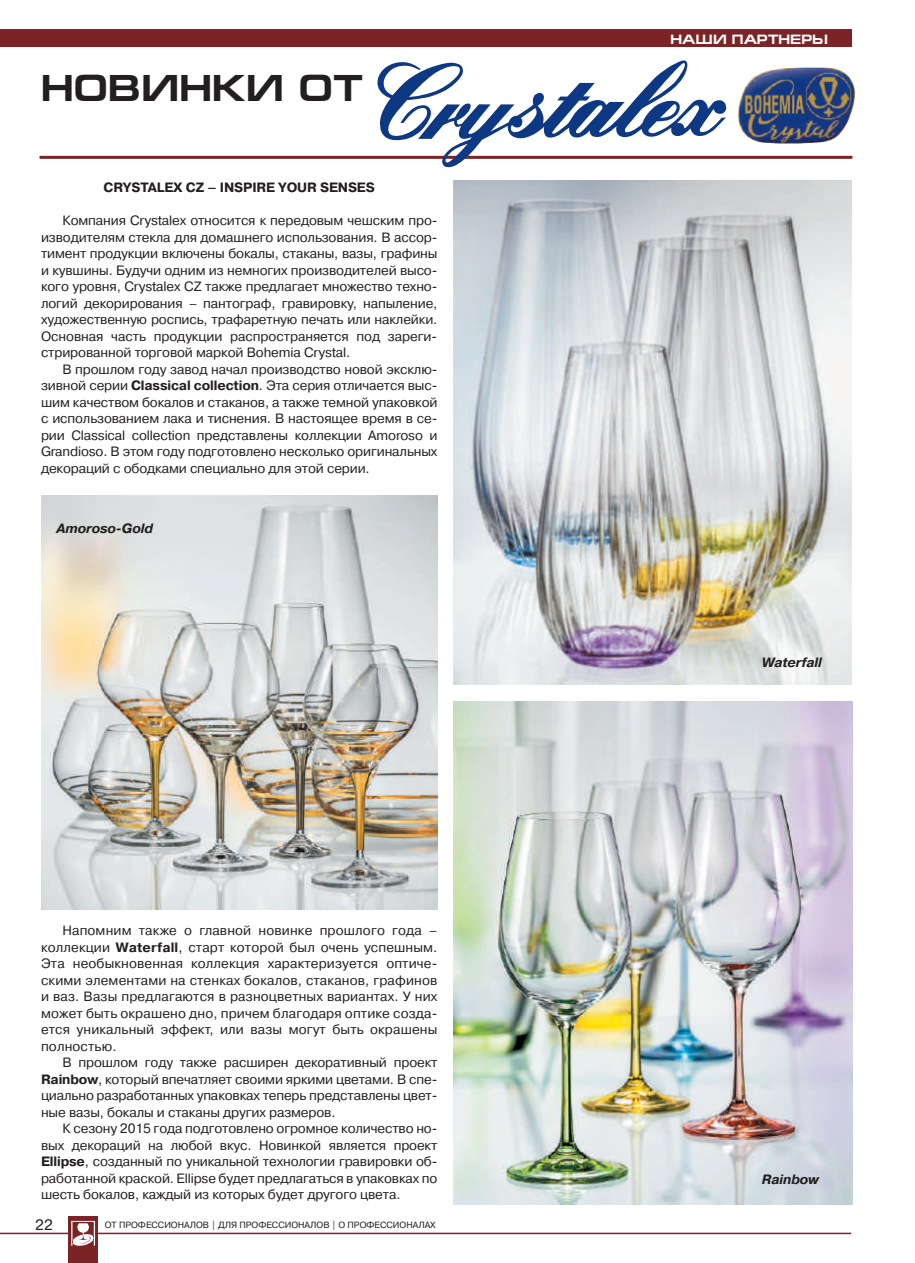
<style>
.page{position:relative;width:915px;height:1263px;background:#fff}
.page>*{position:absolute;margin:0;border:0;box-sizing:border-box;transform-origin:0 0}
.t1{font:700 37.5px "Europe Ext";color:#231f20}
.t2{font:15px "Pragmatica C";color:#231f20}
.t3{font:13.5px/16.5px "Pragmatica C";letter-spacing:-.01em;color:#231f20;text-align:justify}
.t4{font:700 13.5px "Pragmatica C";letter-spacing:.065em;color:#231f20}
.t5{font:italic 700 13.5px "Pragmatica C";letter-spacing:-.01em;color:#231f20}
.t6{font:700 13.5px "Europe Ext";color:#fff}
.t7{font:9px "Pragmatica C";color:#231f20}
.s1{font-weight:700}
</style>
<div class="page">
<hr style="left:0;top:1233px;width:850px;height:1px;background:#7c2326">
<div style="left:0;top:30px;width:850px;height:17px;background:#7c2326"></div>
<div style="left:68px;top:1216px;width:30px;height:47px;background:#7c2326"></div>
<svg style="left:71px;top:1221px;width:24px;height:25px"></svg>
<hr style="left:40px;top:156px;width:812px;height:3px;background:#7c2326">
<svg style="left:376px;top:60px;width:350px;height:108px"></svg>
<img style="left:726px;top:67px;width:130px;height:77px">
<img style="left:41px;top:495px;width:396px;height:414px">
<img style="left:453px;top:701px;width:399px;height:504px">
<img style="left:453px;top:181px;width:398px;height:503px">
<h1 class="t1" style="left:41px;top:67px;width:36px">новинки</h1>
<h1 class="t1" style="left:298px;top:67px;width:32px">от</h1>
<p class="t4" style="left:104px;top:180px;width:273px">Crystalex CZ – inspi re your senses</p>
<p class="t3" style="left:41px;top:212px;width:398px;text-indent:21px">Компания Crystalex относится к передовым чешским про&shy;изводителям стекла для домашнего использования. В ассор&shy;тимент продукции включены бокалы, стаканы, вазы, графины и кувшины. Будучи одним из немногих производителей высо&shy;кого уровня, Crystalex CZ также предлагает множество техно&shy;логий декорирования – пантограф, гравировку, напыление, художественную роспись, трафаретную печать или наклейки.<br>Основная часть продукции распространяется под зареги&shy;стрированной торговой маркой Bohemia Crystal.</p>
<p class="t3" style="left:41px;top:361px;width:398px;text-indent:21px">В прошлом году завод начал производство новой эксклю&shy;зивной серии <span class="s1">Classical collection</span>. Эта серия отличается выс&shy;шим качеством бокалов и стаканов, а также темной упаковкой с использованием лака и тиснения. В настоящее время в се&shy;рии Classical collection представлены коллекции Amoroso и Grandioso. В этом году подготовлено несколько оригинальных декораций с ободками специально для этой серии.</p>
<p class="t5" style="left:57px;top:521px;width:98px">Amoroso-Gold</p>
<p class="t3" style="left:41px;top:922px;width:398px;text-indent:21px">Напомним также о главной новинке прошлого года – коллекции <span class="s1">Waterfall</span>, старт которой был очень успешным.<br>Эта необыкновенная коллекция характеризуется оптиче&shy;скими элементами на стенках бокалов, стаканов, графинов и ваз. Вазы предлагаются в разноцветных вариантах. У них может быть окрашено дно, причем благодаря оптике созда&shy;ется уникальный эффект, или вазы могут быть окрашены полностью.</p>
<p class="t3" style="left:41px;top:1054px;width:398px;text-indent:21px">В прошлом году также расширен декоративный проект <span class="s1">Rainbow</span>, который впечатляет своими яркими цветами. В спе&shy;циально разработанных упаковках теперь представлены цвет&shy;ные вазы, бокалы и стаканы других размеров.</p>
<p class="t3" style="left:41px;top:1120px;width:398px;text-indent:21px">К сезону 2015 года подготовлено огромное количество но&shy;вых декораций на любой вкус. Новинкой является проект <span class="s1">Ellipse</span>, созданный по уникальной технологии гравировки об&shy;работанной краской. Ellipse будет предлагаться в упаковках по шесть бокалов, каждый из которых будет другого цвета.</p>
<p class="t2" style="left:35px;top:1216px;width:19px">22</p>
<p class="t7" style="left:105px;top:1220px;width:332px">ОТ ПРОФЕССИОНАЛОВ | ДЛЯ ПРОФЕССИОНАЛОВ | О ПРОФЕССИОНАЛАХ</p>
<p class="t6" style="left:670px;top:31px;width:28px">Наши</p>
<p class="t6" style="left:731px;top:31px;width:13px">партнеры</p>
<p class="t5" style="left:761px;top:654px;width:61px">Waterfall</p>
<p class="t5" style="left:761px;top:1172px;width:58px">Rainbow</p>
</div>
